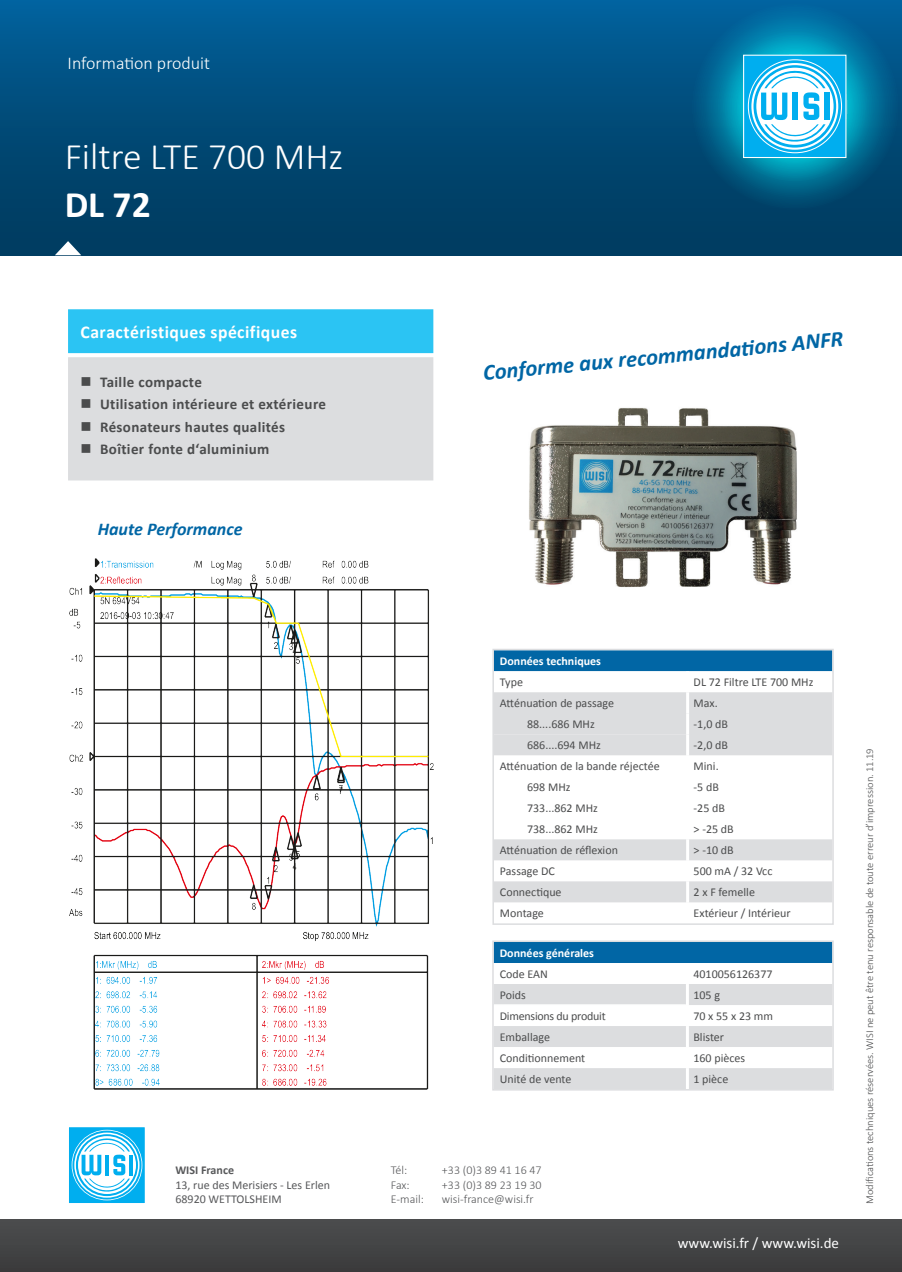
<style>
.page{position:relative;width:902px;height:1272px;background:#fff}
.page>*{position:absolute;margin:0;border:0;box-sizing:border-box;transform-origin:0 0}
.Headline_H1_25pt_-_l{font:300 37.5px "Calibri";color:#fff}
.Headline_H1_25pt_-_b{font:700 37.5px "Calibri";color:#fff}
.Subheading{font:italic 700 22.5px "Calibri";color:#0166a5}
.Headline_H3_11_Pt{font:700 18px "Calibri";letter-spacing:.025em;color:#fff}
.t1{font:300 18px "Calibri";color:#fff}
.Subheading-2{font:italic 700 18px "Calibri";color:#0166a5}
.t2{font:700 15px "Calibri";letter-spacing:.025em;color:#4b4c4d}
.t3{font:15px "Calibri";color:#fff}
.t4{font:12px "Calibri";color:#4b4c4d}
.Adresse_9_Pt{font:300 12px "Calibri";color:#57585a}
.Adresse_9_Pt-2{font:12px "Calibri";color:#57585a}
.t5{font:700 12px "Calibri";color:#fff}
.t6{font:12px "Calibri";letter-spacing:-.02em;color:#4b4c4d}
.Adresse_9_Pt-3{font:700 12px "Calibri";color:#57585a}
.Text_i_WISI_flag{font:300 10.5px "Calibri";color:#4b4c4d}
</style>
<div class="page">
<div style="left:0;top:0;width:901px;height:255px;background:linear-gradient(to bottom,#01609a,#00385a)"></div>
<div style="left:690px;top:4px;width:208px;height:205px;background:linear-gradient(to bottom,#0167a0,#00466a);border-radius:50%"></div>
<svg style="left:703px;top:15px;width:182px;height:182px;background:#006b95"></svg>
<svg style="left:716px;top:31px;width:156px;height:150px;background:#0393b4"></svg>
<div style="left:743px;top:55px;width:102px;height:102px;background:#00aeef"></div>
<svg style="left:747px;top:59px;width:95px;height:94px"></svg>
<svg style="left:748px;top:60px;width:92px;height:92px"></svg>
<svg style="left:751px;top:63px;width:87px;height:87px"></svg>
<svg style="left:753px;top:65px;width:83px;height:83px"></svg>
<svg style="left:756px;top:68px;width:77px;height:77px"></svg>
<div style="left:824px;top:93px;width:5px;height:27px;background:#00aeef"></div>
<svg style="left:761px;top:70px;width:64px;height:73px"></svg>
<div style="left:743px;top:55px;width:103px;height:103px;border:1px solid #fff"></div>
<svg style="left:55px;top:241px;width:26px;height:14px"></svg>
<div style="left:0;top:1219px;width:901px;height:52px;background:#454647"></div>
<svg style="left:495px;top:943px;width:335px;height:144px"></svg>
<hr style="left:685px;top:963px;width:3px;height:21px;background:#fff">
<hr style="left:685px;top:984px;width:3px;height:21px;background:#fff">
<hr style="left:685px;top:1005px;width:3px;height:21px;background:#fff">
<hr style="left:685px;top:1026px;width:3px;height:21px;background:#fff">
<hr style="left:685px;top:1047px;width:3px;height:21px;background:#fff">
<hr style="left:685px;top:1068px;width:3px;height:21px;background:#fff">
<hr style="left:493px;top:1004px;width:192px;height:1px;background:#fff">
<div style="left:492px;top:940px;width:341px;height:150px;border:2px solid #dcdddf"></div>
<div style="left:495px;top:651px;width:335px;height:20px;background:#0166a5"></div>
<svg style="left:495px;top:671px;width:335px;height:232px"></svg>
<div style="left:495px;top:692px;width:335px;height:42px;background:#dcdddf"></div>
<svg style="left:495px;top:734px;width:335px;height:168px"></svg>
<hr style="left:686px;top:671px;width:3px;height:21px;background:#fff">
<hr style="left:686px;top:692px;width:3px;height:21px;background:#fff">
<hr style="left:686px;top:713px;width:3px;height:21px;background:#fff">
<hr style="left:686px;top:734px;width:3px;height:21px;background:#fff">
<hr style="left:686px;top:755px;width:3px;height:21px;background:#fff">
<hr style="left:686px;top:839px;width:3px;height:21px;background:#fff">
<hr style="left:686px;top:860px;width:3px;height:21px;background:#fff">
<hr style="left:686px;top:881px;width:3px;height:21px;background:#fff">
<hr style="left:686px;top:902px;width:3px;height:21px;background:#fff">
<hr style="left:686px;top:776px;width:3px;height:21px;background:#fff">
<hr style="left:686px;top:797px;width:3px;height:21px;background:#fff">
<hr style="left:686px;top:818px;width:3px;height:21px;background:#fff">
<div style="left:492px;top:648px;width:341px;height:276px;border:2px solid #dcdddf"></div>
<div style="left:68px;top:1126px;width:77px;height:77px;background:#00aeef"></div>
<svg style="left:72px;top:1129px;width:70px;height:71px"></svg>
<svg style="left:72px;top:1130px;width:69px;height:69px"></svg>
<svg style="left:74px;top:1132px;width:65px;height:65px"></svg>
<svg style="left:76px;top:1134px;width:62px;height:61px"></svg>
<svg style="left:78px;top:1136px;width:58px;height:57px"></svg>
<hr style="left:129px;top:1154px;width:4px;height:21px;background:#00aeef">
<svg style="left:82px;top:1138px;width:48px;height:54px"></svg>
<div style="left:68px;top:1126px;width:78px;height:77px;border:1px solid #fff"></div>
<img style="left:69px;top:559px;width:364px;height:530px">
<div style="left:68px;top:357px;width:365px;height:123px;background:#dcdddf"></div>
<div style="left:68px;top:309px;width:365px;height:44px;background:#2bc4f3;border:2px solid #2bc4f3"></div>
<img style="left:529px;top:408px;width:268px;height:180px">
<h3 class="t1" style="left:68px;top:51px;width:144px">Information produit</h3>
<p class="Headline_H1_25pt_-_l" style="left:65px;top:133px;width:280px">Filtre LTE 700 MHz</p>
<p class="Headline_H1_25pt_-_b" style="left:65px;top:181px;width:87px">DL 72</p>
<p class="Headline_H3_11_Pt" style="left:81px;top:320px;width:218px">Caractéristiques spécifiques</p>
<p class="t2" style="left:100px;top:372px;width:103px">Taille compacte</p>
<p class="t2" style="left:100px;top:394px;width:227px">Utilisation intérieure et extérieure</p>
<p class="t2" style="left:100px;top:417px;width:186px">Résonateurs hautes qualités</p>
<p class="t2" style="left:100px;top:439px;width:171px">Boîtier fonte d‘aluminium</p>
<p class="Subheading-2" style="left:98px;top:517px;width:146px">Haute Performance</p>
<p class="Adresse_9_Pt-3" style="left:175px;top:1162px;width:60px">WISI France</p>
<p class="Adresse_9_Pt-2" style="left:175px;top:1176px;width:156px">13, rue des Merisiers - Les Erlen</p>
<p class="Adresse_9_Pt-2" style="left:175px;top:1191px;width:108px">68920 WETTOLSHEIM</p>
<p class="Subheading" style="left:481px;top:360px;width:363px;rotate:-6deg">Conforme aux recommandations ANFR</p>
<p class="t5" style="left:500px;top:653px;width:103px">Données techniques</p>
<p class="t4" style="left:500px;top:674px;width:25px">Type</p>
<p class="t4" style="left:693px;top:674px;width:121px">DL 72 Filtre LTE 700 MHz</p>
<p class="t4" style="left:500px;top:695px;width:116px">Atténuation de passage</p>
<p class="t4" style="left:693px;top:695px;width:26px">Max.</p>
<p class="t4" style="left:527px;top:716px;width:69px">88....686 MHz</p>
<p class="t4" style="left:693px;top:716px;width:36px">-1,0 dB</p>
<p class="t4" style="left:527px;top:737px;width:75px">686....694 MHz</p>
<p class="t4" style="left:693px;top:737px;width:36px">-2,0 dB</p>
<p class="t4" style="left:500px;top:758px;width:161px">Atténuation de la bande réjectée</p>
<p class="t4" style="left:693px;top:758px;width:27px">Mini.</p>
<p class="t4" style="left:527px;top:779px;width:45px">698 MHz</p>
<p class="t4" style="left:693px;top:779px;width:27px">-5 dB</p>
<p class="t4" style="left:527px;top:800px;width:72px">733...862 MHz</p>
<p class="t4" style="left:693px;top:800px;width:33px">-25 dB</p>
<p class="t4" style="left:527px;top:821px;width:72px">738...862 MHz</p>
<p class="t4" style="left:693px;top:821px;width:42px">&gt; -25 dB</p>
<p class="t4" style="left:500px;top:842px;width:119px">Atténuation de réflexion</p>
<p class="t4" style="left:693px;top:842px;width:42px">&gt; -10 dB</p>
<p class="t4" style="left:500px;top:863px;width:56px">Passage DC</p>
<p class="t4" style="left:693px;top:863px;width:80px">500 mA / 32 Vcc</p>
<p class="t4" style="left:500px;top:884px;width:63px">Connectique</p>
<p class="t4" style="left:693px;top:884px;width:63px">2 x F femelle</p>
<p class="t4" style="left:500px;top:905px;width:45px">Montage</p>
<p class="t4" style="left:693px;top:905px;width:98px">Extérieur / Intérieur</p>
<p class="t5" style="left:499px;top:945px;width:96px">Données générales</p>
<p class="t4" style="left:499px;top:966px;width:50px">Code EAN</p>
<p class="t4" style="left:693px;top:966px;width:81px">4010056126377</p>
<p class="t4" style="left:499px;top:987px;width:28px">Poids</p>
<p class="t4" style="left:693px;top:987px;width:28px">105 g</p>
<p class="t6" style="left:499px;top:1008px;width:107px">Dimensions du produit</p>
<p class="t4" style="left:693px;top:1008px;width:81px">70 x 55 x 23 mm</p>
<p class="t4" style="left:499px;top:1029px;width:52px">Emballage</p>
<p class="t4" style="left:693px;top:1029px;width:32px">Blister</p>
<p class="t4" style="left:499px;top:1050px;width:87px">Conditionnement</p>
<p class="t4" style="left:693px;top:1050px;width:53px">160 pièces</p>
<p class="t4" style="left:499px;top:1071px;width:73px">Unité de vente</p>
<p class="t4" style="left:693px;top:1071px;width:36px">1 pièce</p>
<p class="Adresse_9_Pt" style="left:391px;top:1162px;width:18px">Tél:</p>
<p class="Adresse_9_Pt" style="left:442px;top:1162px;width:101px">+33 (0)3 89 41 16 47</p>
<p class="Adresse_9_Pt" style="left:391px;top:1177px;width:20px">Fax:</p>
<p class="Adresse_9_Pt" style="left:442px;top:1177px;width:101px">+33 (0)3 89 23 19 30</p>
<p class="Adresse_9_Pt" style="left:391px;top:1191px;width:35px">E-mail:</p>
<p class="Adresse_9_Pt" style="left:442px;top:1191px;width:93px">wisi-france@wisi.fr</p>
<p class="t3" style="left:677px;top:1233px;width:163px">www.wisi.fr / www.wisi.de</p>
<p class="Text_i_WISI_flag" style="left:863px;top:1203px;width:457px;rotate:-90deg">Modifications techniques réservées. WISI ne peut être tenu responsable de toute erreur d’impression. 11.19</p>
</div>
